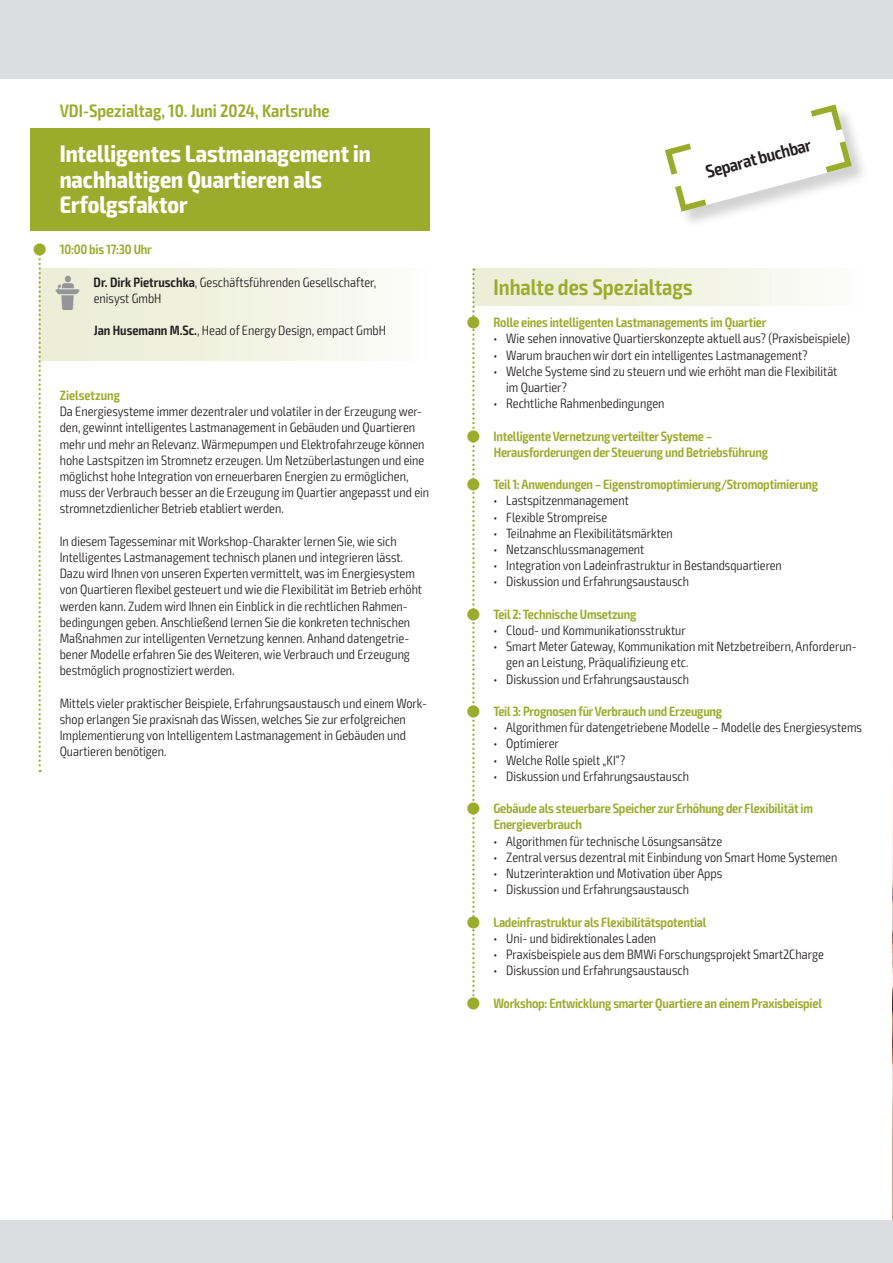
<style>
.page{position:relative;width:893px;height:1263px;background:#fff}
.page>*{position:absolute;margin:0;border:0;box-sizing:border-box;transform-origin:0 0}
.t1{font:700 condensed 24px/25.5px "Exo 2";color:#fff}
.t2{font:600 condensed 22.5px "Exo 2";color:#9aac2c}
.t3{font:600 condensed 18px "Exo 2";color:#9aac2c}
.t4{font:600 condensed 18px "Exo 2";color:#231f20}
.t5{font:300 condensed 13.5px/16.2px "Exo 2";color:#231f20}
.t6{font:600 condensed 13.5px/16.2px "Exo 2";letter-spacing:-.015em;color:#9aac2c}
.t7{font:13.5px "VDI Iconset S4 A Regular";color:#939598}
.s1{font-weight:600}
</style>
<div class="page">
<div style="left:665px;top:105px;width:204px;height:124px;background:#231f20;opacity:.2"></div>
<svg style="left:665px;top:104px;width:187px;height:108px"></svg>
<img style="left:892px;top:808px;width:1px;height:412px">
<div style="left:0;top:1220px;width:893px;height:43px;background:#dcdddf"></div>
<div style="left:0;top:0;width:893px;height:79px;background:#dcdddf"></div>
<div style="left:473px;top:268px;width:390px;height:37px;background:linear-gradient(to right,#e9ecd1,#fbfcf8)"></div>
<div style="left:40px;top:269px;width:390px;height:91px;background:linear-gradient(to right,#e9ecd1,#fbfcf8)"></div>
<div style="left:30px;top:128px;width:400px;height:102px;background:#9aac2c"></div>
<svg style="left:472px;top:268px;width:7px;height:741px"></svg>
<svg style="left:38px;top:244px;width:8px;height:528px"></svg>
<h3 class="t3" style="left:60px;top:100px;width:271px">VDI-Spezialtag, 10. Juni 2024, Karlsruhe</h3>
<h1 class="t1" style="left:60px;top:141px;width:313px">Intelligentes Lastmanagement in nachhaltigen Quartieren als<br>Erfolgsfaktor</h1>
<p class="t6" style="left:60px;top:242px;width:94px">10:00 bis 17:30 Uhr</p>
<p class="t7" style="left:56px;top:281px;width:27px">L</p>
<p class="t5" style="left:94px;top:274px;width:284px"><span class="s1">Dr. Dirk Pietruschka</span>, Geschäftsführenden Gesellschafter, enisyst GmbH</p>
<p class="t5" style="left:94px;top:323px;width:294px"><span class="s1">Jan Husemann M.Sc.</span>, Head of Energy Design, empact GmbH</p>
<p class="t6" style="left:60px;top:387px;width:62px">Zielsetzung</p>
<p class="t5" style="left:60px;top:404px;width:371px">Da Energiesysteme immer dezentraler und volatiler in der Erzeugung wer&shy;den, gewinnt intelligentes Lastmanagement in Gebäuden und Quartieren mehr und mehr an Relevanz. Wärmepumpen und Elektrofahrzeuge können hohe Lastspitzen im Stromnetz erzeugen. Um Netzüberlastungen und eine möglichst hohe Integration von erneuerbaren Energien zu ermöglichen, muss der Verbrauch besser an die Erzeugung im Quartier angepasst und ein stromnetzdienlicher Betrieb etabliert werden.</p>
<p class="t5" style="left:60px;top:533px;width:364px">In diesem Tagesseminar mit Workshop-Charakter lernen Sie, wie sich Intelligentes Lastmanagement technisch planen und integrieren lässt.<br>Dazu wird Ihnen von unseren Experten vermittelt, was im Energiesystem von Quartieren flexibel gesteuert und wie die Flexibilität im Betrieb erhöht werden kann. Zudem wird Ihnen ein Einblick in die rechtlichen Rahmen&shy;bedingungen geben. Anschließend lernen Sie die konkreten technischen Maßnahmen zur intelligenten Vernetzung kennen. Anhand datengetrie&shy;bener Modelle erfahren Sie des Weiteren, wie Verbrauch und Erzeugung bestmöglich prognostiziert werden.</p>
<p class="t5" style="left:60px;top:695px;width:369px">Mittels vieler praktischer Beispiele, Erfahrungsaustausch und einem Work&shy;shop erlangen Sie praxisnah das Wissen, welches Sie zur erfolgreichen Implementierung von Intelligentem Lastmanagement in Gebäuden und Quartieren benötigen.</p>
<h3 class="t4" style="left:703px;top:162px;width:110px;rotate:-15deg">Separat buchbar</h3>
<h2 class="t2" style="left:493px;top:273px;width:201px">Inhalte des Spezialtags</h2>
<p class="t6" style="left:493px;top:315px;width:274px">Rolle eines intelligenten Lastmanagements im Quartier</p>
<p class="t5" style="left:493px;top:331px;width:358px">• Wie sehen innovative Quartierskonzepte aktuell aus? (Praxisbeispiele)</p>
<p class="t5" style="left:493px;top:347px;width:316px">• Warum brauchen wir dort ein intelligentes Lastmanagement?</p>
<p class="t5" style="left:506px;top:363px;width:333px;text-indent:-13px">• Welche Systeme sind zu steuern und wie erhöht man die Flexibilität im Quartier?</p>
<p class="t5" style="left:493px;top:396px;width:173px">• Rechtliche Rahmenbedingungen</p>
<p class="t6" style="left:493px;top:428px;width:276px">Intelligente Vernetzung verteilter Systeme –<br>Herausforderungen der Steuerung und Betriebsführung</p>
<p class="t6" style="left:493px;top:477px;width:326px">Teil 1: Anwendungen – Eigenstromoptimierung/Stromoptimierung</p>
<p class="t5" style="left:493px;top:493px;width:137px">• Lastspitzenmanagement</p>
<p class="t5" style="left:493px;top:509px;width:115px">• Flexible Strompreise</p>
<p class="t5" style="left:493px;top:525px;width:181px">• Teilnahme an Flexibilitätsmärkten</p>
<p class="t5" style="left:493px;top:541px;width:152px">• Netzanschlussmanagement</p>
<p class="t5" style="left:493px;top:558px;width:290px">• Integration von Ladeinfrastruktur in Bestandsquartieren</p>
<p class="t5" style="left:493px;top:574px;width:197px">• Diskussion und Erfahrungsaustausch</p>
<p class="t6" style="left:493px;top:606px;width:145px">Teil 2: Technische Umsetzung</p>
<p class="t5" style="left:493px;top:622px;width:194px">• Cloud- und Kommunikationsstruktur</p>
<p class="t5" style="left:506px;top:639px;width:352px;text-indent:-13px">• Smart Meter Gateway, Kommunikation mit Netzbetreibern, Anforderun&shy;gen an Leistung, Präqualifizieung etc.</p>
<p class="t5" style="left:493px;top:671px;width:197px">• Diskussion und Erfahrungsaustausch</p>
<p class="t6" style="left:493px;top:703px;width:230px">Teil 3: Prognosen für Verbrauch und Erzeugung</p>
<p class="t5" style="left:493px;top:720px;width:370px">• Algorithmen für datengetriebene Modelle – Modelle des Energiesystems</p>
<p class="t5" style="left:493px;top:736px;width:67px">• Optimierer</p>
<p class="t5" style="left:493px;top:752px;width:133px">• Welche Rolle spielt „KI“?</p>
<p class="t5" style="left:493px;top:768px;width:197px">• Diskussion und Erfahrungsaustausch</p>
<p class="t6" style="left:493px;top:801px;width:321px">Gebäude als steuerbare Speicher zur Erhöhung der Flexibilität im<br>Energieverbrauch</p>
<p class="t5" style="left:493px;top:833px;width:230px">• Algorithmen für technische Lösungsansätze</p>
<p class="t5" style="left:493px;top:849px;width:345px">• Zentral versus dezentral mit Einbindung von Smart Home Systemen</p>
<p class="t5" style="left:493px;top:865px;width:230px">• Nutzerinteraktion und Motivation über Apps</p>
<p class="t5" style="left:493px;top:882px;width:197px">• Diskussion und Erfahrungsaustausch</p>
<p class="t6" style="left:493px;top:914px;width:214px">Ladeinfrastruktur als Flexibilitätspotential</p>
<p class="t5" style="left:493px;top:930px;width:164px">• Uni- und bidirektionales Laden</p>
<p class="t5" style="left:493px;top:946px;width:332px">• Praxisbeispiele aus dem BMWi Forschungsprojekt Smart2Charge</p>
<p class="t5" style="left:493px;top:963px;width:197px">• Diskussion und Erfahrungsaustausch</p>
<p class="t6" style="left:493px;top:995px;width:330px">Workshop: Entwicklung smarter Quartiere an einem Praxisbeispiel</p>
</div>
